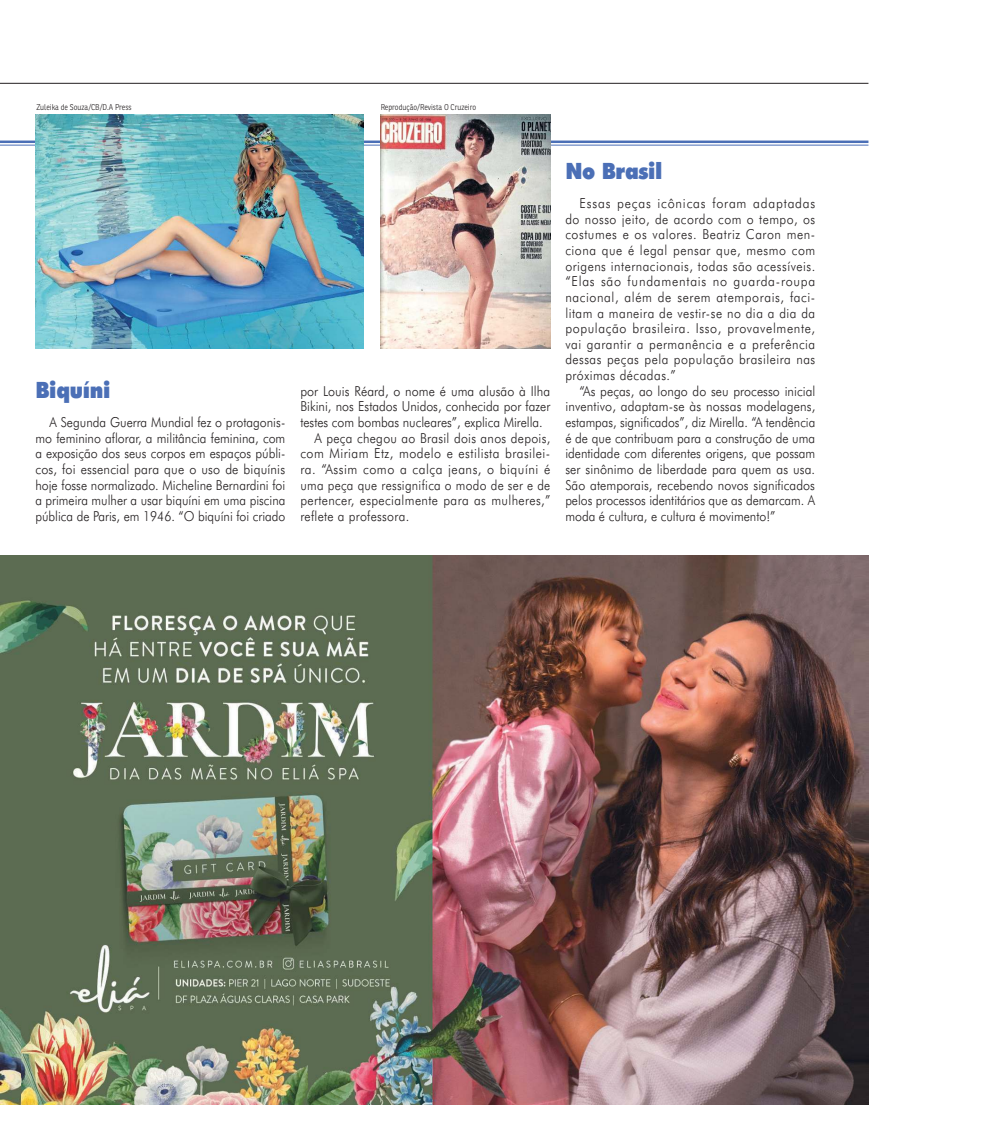
<style>
.page{position:relative;width:989px;height:1124px;background:#fff}
.page>*{position:absolute;margin:0;border:0;box-sizing:border-box;transform-origin:0 0}
.t1{font:900 22.5px "Futura BT";letter-spacing:-.015em;color:#4b6fb6;scale:.9 1}
.t2{font:300 13.75px/15.6px "Futura BT";letter-spacing:.025em;color:#231f20;text-align:justify;scale:.91 1}
.t3{font:300 13.75px/15.6px "Futura BT";letter-spacing:.025em;color:#231f20;text-align:justify;scale:.92 1}
.t4{font:300 13.75px/15.6px "Futura BT";letter-spacing:.025em;color:#231f20;text-align:justify;scale:.9 1}
.t5{font:300 13.75px "Futura BT";color:#231f20;scale:.9 1}
.t6{font:300 13.75px "Futura BT";letter-spacing:.025em;color:#231f20;scale:.89 1}
.t7{font:300 13.75px "Futura BT";letter-spacing:.005em;color:#231f20;scale:.91 1}
.t8{font:300 8.12px "Ronnia";color:#231f20;scale:.9 1}
</style>
<div class="page">
<hr style="left:0;top:83px;width:868px;height:1px;background:#231f20">
<div style="left:0;top:140px;width:868px;height:5px;background:#f7f9fc"></div>
<hr style="left:0;top:140px;width:868px;height:3px;background:#4b6fb6">
<hr style="left:0;top:145px;width:868px;height:1px;background:#4b6fb6">
<img style="left:35px;top:114px;width:328px;height:235px">
<img style="left:380px;top:114px;width:170px;height:235px">
<img style="left:21px;top:555px;width:833px;height:549px">
<img style="left:0;top:555px;width:21px;height:549px">
<img style="left:854px;top:555px;width:14px;height:549px">
<p class="t8" style="left:36px;top:104px;width:107px">Zuleika de Souza/CB/D.A Press</p>
<p class="t8" style="left:381px;top:104px;width:108px">Reprodução/Revista O Cruzeiro</p>
<h1 class="t1" style="left:35px;top:380px;width:85px">Biquíni</h1>
<p class="t4" style="left:35px;top:415px;width:279px;text-indent:14px">A Segunda Guerra Mundial fez o protagonis&shy;mo feminino aflorar, a militância feminina, com a exposição dos seus corpos em espaços públi&shy;cos, foi essencial para que o uso de biquínis hoje fosse normalizado. Micheline Bernardini foi a primeira mulher a usar biquíni em uma piscina pública de Paris, em 1946. “O biquíni foi criado</p>
<p class="t7" style="left:300px;top:385px;width:276px">por Louis Réard, o nome é uma alusão à Ilha</p>
<p class="t5" style="left:300px;top:401px;width:279px">Bikini, nos Estados Unidos, conhecida por fazer</p>
<p class="t5" style="left:300px;top:416px;width:271px">testes com bombas nucleares”, explica Mirella.</p>
<p class="t4" style="left:314px;top:431px;width:263px">A peça chegou ao Brasil dois anos depois,</p>
<p class="t2" style="left:300px;top:446px;width:276px">com Miriam Etz, modelo e estilista brasilei-</p>
<p class="t2" style="left:300px;top:462px;width:276px">ra. “Assim como a calça jeans, o biquíni é</p>
<p class="t6" style="left:300px;top:479px;width:282px">uma peça que ressignifica o modo de ser e de</p>
<p class="t4" style="left:300px;top:493px;width:279px">pertencer, especialmente para as mulheres,”</p>
<p class="t4" style="left:300px;top:509px;width:122px">reflete a professora.</p>
<h1 class="t1" style="left:565px;top:162px;width:109px">No Brasil</h1>
<p class="t3" style="left:565px;top:196px;width:273px;text-indent:14px">Essas peças icônicas foram adaptadas do nosso jeito, de acordo com o tempo, os costumes e os valores. Beatriz Caron men&shy;ciona que é legal pensar que, mesmo com origens internacionais, todas são acessíveis. “Elas são fundamentais no guarda-roupa nacional, além de serem atemporais, faci&shy;litam a maneira de vestir-se no dia a dia da população brasileira. Isso, provavelmente, vai garantir a permanência e a preferência dessas peças pela população brasileira nas próximas décadas.”</p>
<p class="t2" style="left:565px;top:384px;width:276px;text-indent:14px">“As peças, ao longo do seu processo inicial inventivo, adaptam-se às nossas modelagens, estampas, significados”, diz Mirella. “A tendência é de que contribuam para a construção de uma identidade com diferentes origens, que possam ser sinônimo de liberdade para quem as usa.<br>São atemporais, recebendo novos significados pelos processos identitários que as demarcam. A moda é cultura, e cultura é movimento!”</p>
</div>
